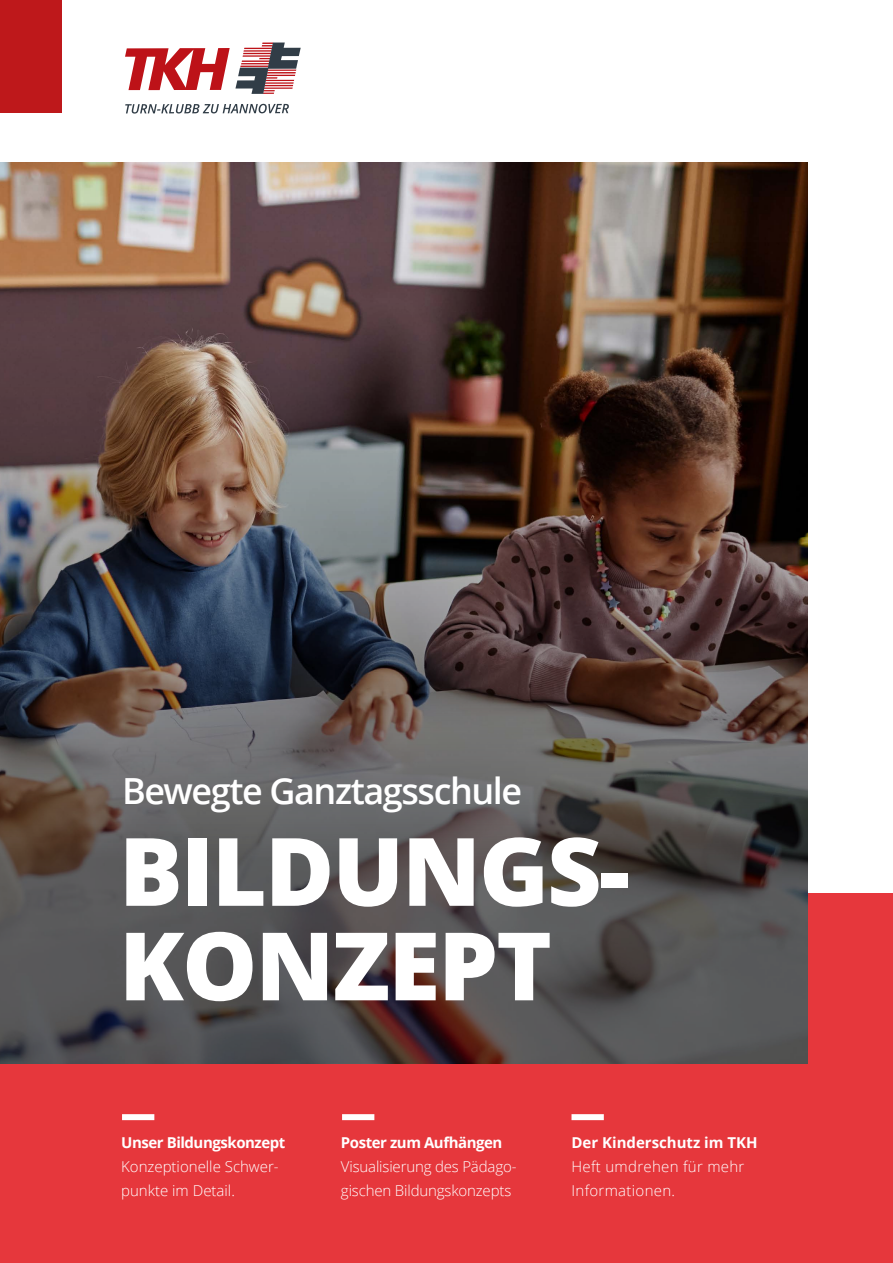
<style>
.page{position:relative;width:893px;height:1263px;background:#fff}
.page>*{position:absolute;margin:0;border:0;box-sizing:border-box;transform-origin:0 0}
.t1{font:800 94.5px/94.5px "Open Sans";letter-spacing:-.02em;color:#fff}
.t2{font:600 36px "Open Sans";letter-spacing:-.04em;color:#fff}
.t3{font:300 15px/24px "Open Sans";color:#fff}
.t4{font:700 15px "Open Sans";letter-spacing:-.03em;color:#fff}
.t5{font:300 15px/24px "Open Sans";letter-spacing:.02em;color:#fff}
.t6{font:700 15px "Open Sans";color:#fff}
</style>
<div class="page">
<div style="left:0;top:894px;width:893px;height:369px;background:#e6373c"></div>
<img style="left:0;top:163px;width:807px;height:900px">
<div style="left:0;top:0;width:62px;height:113px;background:#be181b"></div>
<svg style="left:125px;top:43px;width:176px;height:51px"></svg>
<svg style="left:125px;top:104px;width:164px;height:10px"></svg>
<div style="left:122px;top:1114px;width:32px;height:6px;background:#fff"></div>
<div style="left:342px;top:1114px;width:32px;height:6px;background:#fff"></div>
<div style="left:571px;top:1114px;width:33px;height:6px;background:#fff"></div>
<h2 class="t2" style="left:122px;top:767px;width:402px">Bewegte Ganztagsschule</h2>
<h1 class="t1" style="left:119px;top:819px;width:512px">BILDUNGS-<br>KONZEPT</h1>
<p class="t4" style="left:121px;top:1131px;width:166px">Unser Bildungskonzept</p>
<p class="t3" style="left:121px;top:1154px;width:159px">Konzeptionelle Schwer&shy;punkte im Detail.</p>
<p class="t4" style="left:341px;top:1131px;width:163px">Poster zum Aufhängen</p>
<p class="t3" style="left:341px;top:1154px;width:177px">Visualisierung des Pädago&shy;gischen Bildungskonzepts</p>
<p class="t6" style="left:571px;top:1131px;width:187px">Der Kinderschutz im TKH</p>
<p class="t5" style="left:571px;top:1154px;width:174px">Heft umdrehen für mehr<br>Informationen.</p>
</div>
